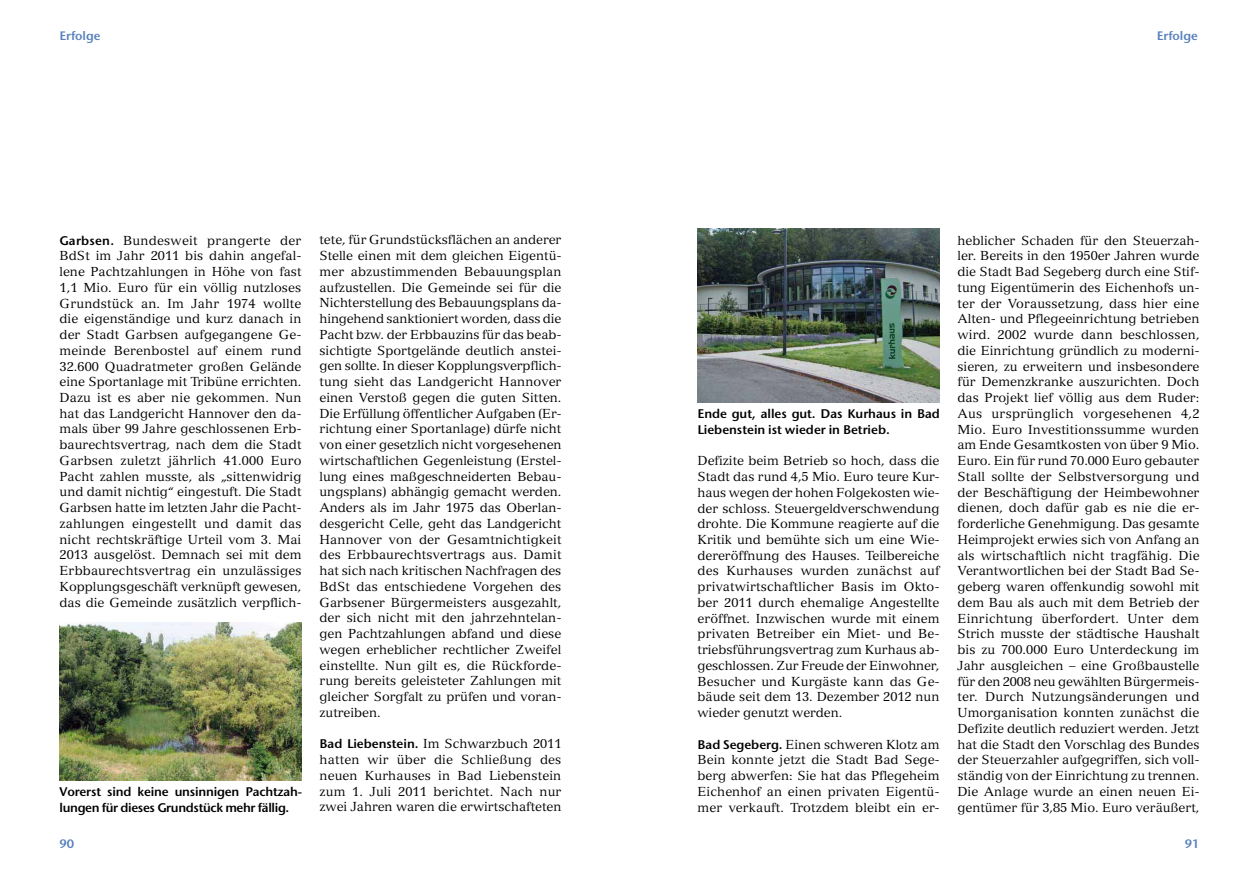
<style>
.page{position:relative;width:1259px;height:893px;background:#fff}
.page>*{position:absolute;margin:0;border:0;box-sizing:border-box;transform-origin:0 0}
.t1{font:12.75px/15.8px "Versailles";color:#000;text-align:justify}
.t2{font:12.75px/15.8px "Stone San Itc T Semi";letter-spacing:-.015em;color:#000}
.t3{font:12.45px "Stone San Itc T Semi";color:#5781bc}
.s1{font-family:"Stone San Itc T Semi"}
</style>
<div class="page">
<img style="left:697px;top:229px;width:243px;height:173px">
<img style="left:60px;top:623px;width:242px;height:157px">
<p class="t3" style="left:60px;top:29px;width:42px">Erfolge</p>
<p class="t3" style="left:1157px;top:29px;width:42px">Erfolge</p>
<p class="t1" style="left:60px;top:233px;width:243px"><span class="s1">Garbsen.</span> Bundesweit prangerte der BdSt im Jahr 2011 bis dahin angefal&shy;lene Pachtzahlungen in Höhe von fast 1,1 Mio. Euro für ein völlig nutzloses Grundstück an. Im Jahr 1974 wollte die eigenständige und kurz danach in der Stadt Garbsen aufgegangene Ge&shy;meinde Berenbostel auf einem rund 32.600 Quadratmeter großen Gelände eine Sportanlage mit Tribüne errichten.<br>Dazu ist es aber nie gekommen. Nun hat das Landgericht Hannover den da&shy;mals über 99 Jahre geschlossenen Erb&shy;baurechtsvertrag, nach dem die Stadt Garbsen zuletzt jährlich 41.000 Euro Pacht zahlen musste, als „sittenwidrig und damit nichtig“ eingestuft. Die Stadt Garbsen hatte im letzten Jahr die Pacht&shy;zahlungen eingestellt und damit das nicht rechtskräftige Urteil vom 3. Mai 2013 ausgelöst. Demnach sei mit dem Erbbaurechtsvertrag ein unzulässiges Kopplungsgeschäft verknüpft gewesen, das die Gemeinde zusätzlich verpflich-</p>
<p class="t1" style="left:319px;top:233px;width:244px">tete, für Grundstücksflächen an anderer Stelle einen mit dem gleichen Eigentü&shy;mer abzustimmenden Bebauungsplan aufzustellen. Die Gemeinde sei für die Nichterstellung des Bebauungsplans da&shy;hingehend sanktioniert worden, dass die Pacht bzw. der Erbbauzins für das beab&shy;sichtigte Sportgelände deutlich anstei&shy;gen sollte. In dieser Kopplungsverpflich&shy;tung sieht das Landgericht Hannover einen Verstoß gegen die guten Sitten.<br>Die Erfüllung öffentlicher Aufgaben (Er&shy;richtung einer Sportanlage) dürfe nicht von einer gesetzlich nicht vorgesehenen wirtschaftlichen Gegenleistung (Erstel&shy;lung eines maßgeschneiderten Bebau&shy;ungsplans) abhängig gemacht werden.<br>Anders als im Jahr 1975 das Oberlan&shy;desgericht Celle, geht das Landgericht Hannover von der Gesamtnichtigkeit des Erbbaurechtsvertrags aus. Damit hat sich nach kritischen Nachfragen des BdSt das entschiedene Vorgehen des Garbsener Bürgermeisters ausgezahlt, der sich nicht mit den jahrzehntelan&shy;gen Pachtzahlungen abfand und diese wegen erheblicher rechtlicher Zweifel einstellte. Nun gilt es, die Rückforde&shy;rung bereits geleisteter Zahlungen mit gleicher Sorgfalt zu prüfen und voran&shy;zutreiben.</p>
<p class="t1" style="left:319px;top:737px;width:243px"><span class="s1">Bad Liebenstein.</span> Im Schwarzbuch 2011 hatten wir über die Schließung des neuen Kurhauses in Bad Liebenstein zum 1. Juli 2011 berichtet. Nach nur zwei Jahren waren die erwirtschafteten</p>
<p class="t2" style="left:60px;top:784px;width:244px">Vorerst sind keine unsinnigen Pachtzah&shy;lungen für dieses Grundstück mehr fällig.</p>
<p class="t3" style="left:60px;top:837px;width:16px">90</p>
<p class="t2" style="left:697px;top:406px;width:244px">Ende gut, alles gut. Das Kurhaus in Bad<br>Liebenstein ist wieder in Betrieb.</p>
<p class="t1" style="left:697px;top:454px;width:243px">Defizite beim Betrieb so hoch, dass die Stadt das rund 4,5 Mio. Euro teure Kur&shy;haus wegen der hohen Folgekosten wie&shy;der schloss. Steuergeldverschwendung drohte. Die Kommune reagierte auf die Kritik und bemühte sich um eine Wie&shy;dereröffnung des Hauses. Teilbereiche des Kurhauses wurden zunächst auf privatwirtschaftlicher Basis im Okto&shy;ber 2011 durch ehemalige Angestellte eröffnet. Inzwischen wurde mit einem privaten Betreiber ein Miet- und Be&shy;triebsführungsvertrag zum Kurhaus ab&shy;geschlossen. Zur Freude der Einwohner, Besucher und Kurgäste kann das Ge&shy;bäude seit dem 13. Dezember 2012 nun wieder genutzt werden.</p>
<p class="t1" style="left:697px;top:738px;width:243px"><span class="s1">Bad Segeberg.</span> Einen schweren Klotz am Bein konnte jetzt die Stadt Bad Sege&shy;berg abwerfen: Sie hat das Pflegeheim Eichenhof an einen privaten Eigentü&shy;mer verkauft. Trotzdem bleibt ein er-</p>
<p class="t1" style="left:957px;top:234px;width:244px">heblicher Schaden für den Steuerzah&shy;ler. Bereits in den 1950er Jahren wurde die Stadt Bad Segeberg durch eine Stif&shy;tung Eigentümerin des Eichenhofs un&shy;ter der Voraussetzung, dass hier eine Alten- und Pflegeeinrichtung betrieben wird. 2002 wurde dann beschlossen, die Einrichtung gründlich zu moderni&shy;sieren, zu erweitern und insbesondere für Demenzkranke auszurichten. Doch das Projekt lief völlig aus dem Ruder:<br>Aus ursprünglich vorgesehenen 4,2<br>Mio. Euro Investitionssumme wurden am Ende Gesamtkosten von über 9 Mio.<br>Euro. Ein für rund 70.000 Euro gebauter Stall sollte der Selbstversorgung und der Beschäftigung der Heimbewohner dienen, doch dafür gab es nie die er&shy;forderliche Genehmigung. Das gesamte Heimprojekt erwies sich von Anfang an als wirtschaftlich nicht tragfähig. Die Verantwortlichen bei der Stadt Bad Se&shy;geberg waren offenkundig sowohl mit dem Bau als auch mit dem Betrieb der Einrichtung überfordert. Unter dem Strich musste der städtische Haushalt bis zu 700.000 Euro Unterdeckung im Jahr ausgleichen – eine Großbaustelle für den 2008 neu gewählten Bürgermeis&shy;ter. Durch Nutzungsänderungen und Umorganisation konnten zunächst die Defizite deutlich reduziert werden. Jetzt hat die Stadt den Vorschlag des Bundes der Steuerzahler aufgegriffen, sich voll&shy;ständig von der Einrichtung zu trennen.<br>Die Anlage wurde an einen neuen Ei&shy;gentümer für 3,85 Mio. Euro veräußert,</p>
<p class="t3" style="left:1184px;top:837px;width:16px">91</p>
</div>
